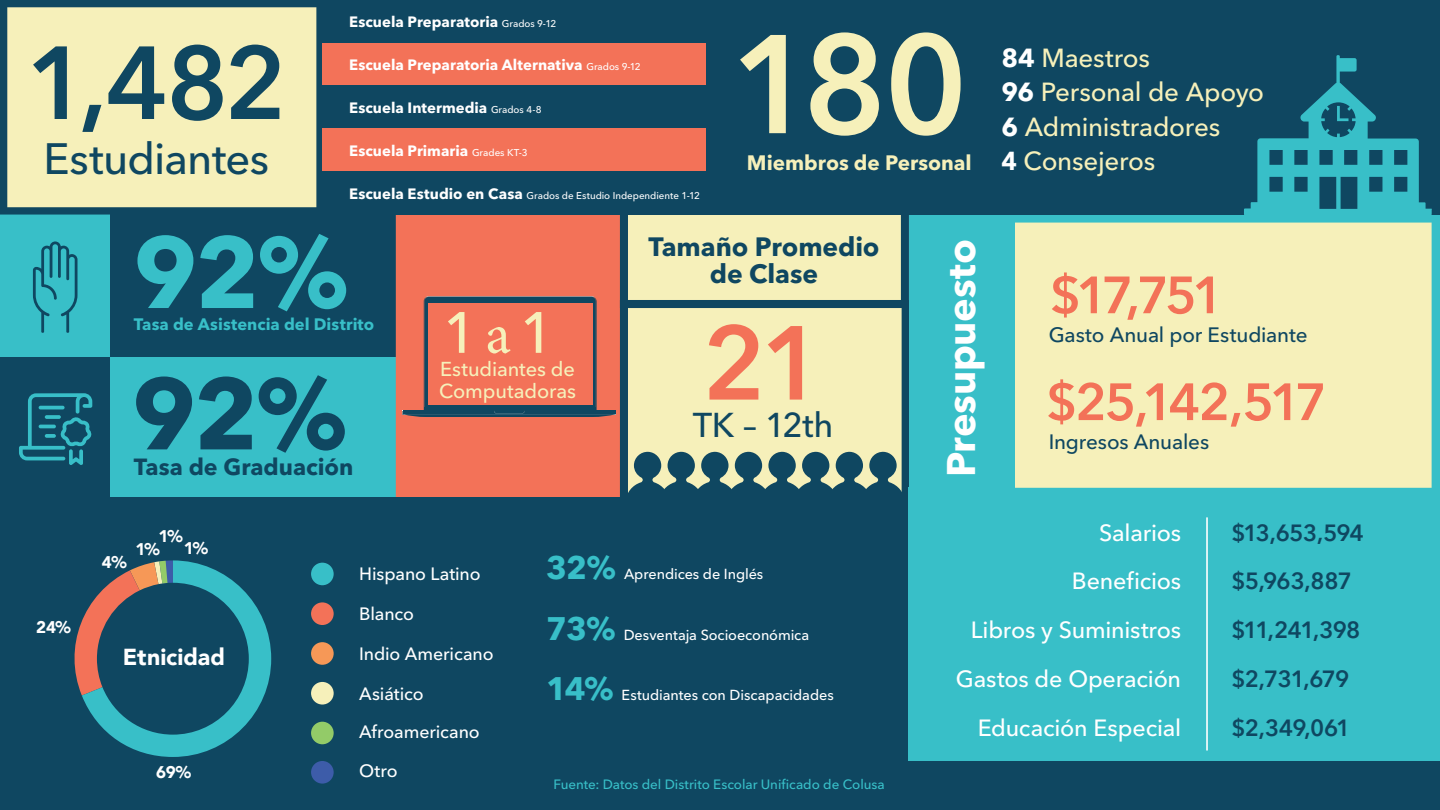
<style>
.page{position:relative;width:1440px;height:810px;background:#fff}
.page>*{position:absolute;margin:0;border:0;box-sizing:border-box;transform-origin:0 0}
.t1{font:600 138.75px "Avenir Next LT Pro";color:#f6f0ba}
.t2{font:600 103.88px "Avenir Next LT Pro";color:#f37258}
.t3{font:600 102.52px "Avenir Next LT Pro";color:#0f4761}
.t4{font:700 100.27px "Avenir Next LT Pro";color:#0f4761}
.t5{font:700 100.27px "Avenir Next LT Pro";color:#38bfc8}
.t6{font:500 57.6px "Avenir Next LT Pro";color:#f6f0ba}
.t7{font:600 51.82px "Avenir Next LT Pro";letter-spacing:-.095em;color:#f37258}
.t8{font:500 43.5px "Avenir Next LT Pro";letter-spacing:-.015em;color:#0f4761}
.t9{font:700 39.6px "Avenir Next LT Pro";letter-spacing:-.01em;color:#fff}
.t10{font:500 34.2px "Avenir Next LT Pro";letter-spacing:-.01em;color:#0f4761}
.t11{font:700 32.33px "Avenir Next LT Pro";color:#38bfc8}
.t12{font:700 26.33px/27px "Avenir Next LT Pro";letter-spacing:-.005em;color:#0f4761;text-align:center}
.t13{font:500 25.95px/34.5px "Avenir Next LT Pro";letter-spacing:-.01em;color:#f6f0ba}
.t14{font:500 23.25px/48.8px "Avenir Next LT Pro";letter-spacing:-.01em;color:#fff;text-align:right}
.t15{font:600 23.25px/48.8px "Avenir Next LT Pro";letter-spacing:-.035em;color:#0f4761}
.t16{font:700 23.17px "Avenir Next LT Pro";letter-spacing:-.005em;color:#0f4761}
.t17{font:900 23.1px "Avenir";color:#fff}
.t18{font:700 20.7px "Avenir Next LT Pro";color:#f6f0ba}
.t19{font:500 20.62px "Avenir Next LT Pro";letter-spacing:-.01em;color:#0f4761}
.t20{font:500 20.02px/21.6px "Avenir Next LT Pro";letter-spacing:-.01em;color:#f6f0ba}
.t21{font:500 17.77px "Avenir Next LT Pro";letter-spacing:-.005em;color:#fff}
.t22{font:900 16.88px "Avenir";color:#fff}
.t23{font:700 16.5px "Avenir Next LT Pro";letter-spacing:.005em;color:#38bfc8}
.t24{font:700 14.92px "Avenir Next LT Pro";color:#fff}
.t25{font:500 14.4px "Avenir Next LT Pro";letter-spacing:-.005em;color:#fff}
.t26{font:500 13.42px "Avenir Next LT Pro";letter-spacing:-.005em;color:#38bfc8}
.t27{font:500 9.82px "Avenir Next LT Pro";letter-spacing:-.005em;color:#fff}
.s1{font-weight:500;font-size:9.82px}
.s2{font-weight:700;font-size:14.92px}
.s3{font-family:"Minion Pro";font-weight:400}
.s4{font-weight:700;color:#fff}
.s5{font-family:"Avenir";font-weight:900;color:#fff}
</style>
<div class="page">
<div style="left:0;top:750px;width:1440px;height:60px;background:#0f4761"></div>
<div style="left:109px;top:356px;width:288px;height:142px;background:#38bfc8"></div>
<div style="left:0;top:356px;width:110px;height:142px;background:#0f4761"></div>
<svg style="left:19px;top:393px;width:73px;height:72px"></svg>
<hr style="left:39px;top:406px;width:26px;height:3px;background:#38bfc8;border-radius:2px">
<svg style="left:45px;top:415px;width:16px;height:4px"></svg>
<hr style="left:39px;top:425px;width:17px;height:3px;background:#38bfc8;border-radius:2px">
<svg style="left:45px;top:434px;width:11px;height:4px"></svg>
<div style="left:109px;top:214px;width:288px;height:143px;background:#0f4761"></div>
<div style="left:0;top:214px;width:110px;height:143px;background:#38bfc8"></div>
<svg style="left:33px;top:241px;width:45px;height:92px"></svg>
<div style="left:396px;top:215px;width:224px;height:282px;background:#f37258"></div>
<div style="left:619px;top:497px;width:290px;height:264px;background:#0f4761"></div>
<svg style="left:620px;top:417px;width:289px;height:94px;fill:#f6f0ba"></svg>
<div style="left:0;top:497px;width:619px;height:264px;background:#0f4761"></div>
<div style="left:909px;top:488px;width:531px;height:273px;background:#38bfc8"></div>
<div style="left:1015px;top:215px;width:425px;height:273px;background:#f6f0ba"></div>
<div style="left:909px;top:214px;width:106px;height:292px;background:#38bfc8"></div>
<hr style="left:1206px;top:517px;width:2px;height:234px;background:#fff">
<svg style="left:625px;top:451px;width:280px;height:53px"></svg>
<div style="left:615px;top:0;width:825px;height:215px;background:#0f4761"></div>
<svg style="left:1244px;top:55px;width:188px;height:160px"></svg>
<svg style="left:0;top:0;width:322px;height:215px;fill:#f6f0ba"></svg>
<div style="left:322px;top:0;width:384px;height:43px;background:#0f4761"></div>
<div style="left:322px;top:43px;width:384px;height:43px;background:#f37258"></div>
<div style="left:322px;top:86px;width:384px;height:43px;background:#0f4761"></div>
<div style="left:322px;top:129px;width:384px;height:43px;background:#f37258"></div>
<div style="left:322px;top:171px;width:384px;height:44px;background:#0f4761"></div>
<div style="left:311px;top:563px;width:23px;height:22px;background:#38bfc8;border-radius:50%"></div>
<div style="left:311px;top:602px;width:23px;height:23px;background:#f37258;border-radius:50%"></div>
<div style="left:311px;top:642px;width:23px;height:23px;background:#f69857;border-radius:50%"></div>
<div style="left:311px;top:682px;width:23px;height:23px;background:#f6f0ba;border-radius:50%"></div>
<div style="left:311px;top:722px;width:23px;height:22px;background:#93cb68;border-radius:50%"></div>
<svg style="left:74px;top:560px;width:197px;height:197px"></svg>
<div style="left:311px;top:761px;width:23px;height:23px;background:#3d5ca9;border-radius:50%"></div>
<svg style="left:403px;top:215px;width:506px;height:202px"></svg>
<div style="left:428px;top:303px;width:164px;height:102px;background:#f37258"></div>
<h3 class="t3" style="left:26px;top:-5px;width:262px">1,482</h3>
<h3 class="t8" style="left:43px;top:122px;width:227px">Estudiantes</h3>
<p class="t24" style="left:349px;top:9px;width:209px">Escuela Preparatoria <span class="s1">Grados 9-12</span></p>
<p class="t24" style="left:349px;top:52px;width:293px">Escuela Preparatoria Alternativa <span class="s1">Grados 9-12</span></p>
<p class="t24" style="left:349px;top:95px;width:194px">Escuela Intermedia <span class="s1">Grados 4-8</span></p>
<p class="t24" style="left:349px;top:138px;width:180px">Escuela Primaria <span class="s1">Grades KT-3</span></p>
<p class="t27" style="left:349px;top:187px;width:352px"><span class="s2">Escuela Estudio en Casa</span> Grados de Estudio Independiente 1-12</p>
<h1 class="t1" style="left:730px;top:-34px;width:239px">180</h1>
<h3 class="t18" style="left:747px;top:145px;width:226px">Miembros de Personal</h3>
<h3 class="t5" style="left:133px;top:186px;width:217px">92%</h3>
<p class="t23" style="left:134px;top:310px;width:242px">Tasa de Asistencia del Distrito</p>
<h3 class="t4" style="left:132px;top:327px;width:217px">92%</h3>
<h3 class="t16" style="left:134px;top:447px;width:221px">Tasa de Graduación</h3>
<h3 class="t6" style="left:443px;top:284px;width:113px">1 <span class="s3">a</span> 1</h3>
<h3 class="t20" style="left:439px;top:358px;width:138px">Estudiantes de<br>Computadoras</h3>
<h3 class="t12" style="left:648px;top:233px;width:233px">Tamaño Promedio de Clase</h3>
<h2 class="t2" style="left:702px;top:274px;width:123px">21</h2>
<h3 class="t10" style="left:693px;top:396px;width:142px">TK – 12th</h3>
<h3 class="t9" style="left:927px;top:477px;width:239px;rotate:-90deg">Presupuesto</h3>
<h3 class="t13" style="left:1002px;top:40px;width:264px"><span class="s4">84</span> Maestros<br><span class="s4">96</span> Personal de Apoyo<br><span class="s4">6</span> Administradores<br><span class="s5">4</span> Consejeros</h3>
<h3 class="t7" style="left:1050px;top:251px;width:176px">$17,751</h3>
<h3 class="t19" style="left:1049px;top:317px;width:260px">Gasto Anual por Estudiante</h3>
<h3 class="t7" style="left:1046px;top:358px;width:282px">$25,142,517</h3>
<h3 class="t19" style="left:1049px;top:424px;width:162px">Ingresos Anuales</h3>
<p class="t22" style="left:36px;top:613px;width:36px">24%</p>
<p class="t22" style="left:102px;top:547px;width:26px">4%</p>
<p class="t22" style="left:159px;top:521px;width:26px">1%</p>
<p class="t22" style="left:135px;top:535px;width:26px">1%</p>
<p class="t22" style="left:184px;top:533px;width:26px">1%</p>
<h3 class="t17" style="left:123px;top:637px;width:103px">Etnicidad</h3>
<p class="t22" style="left:156px;top:758px;width:36px">69%</p>
<p class="t21" style="left:359px;top:559px;width:123px">Hispano Latino</p>
<p class="t21" style="left:359px;top:599px;width:56px">Blanco</p>
<p class="t21" style="left:359px;top:639px;width:136px">Indio Americano</p>
<p class="t21" style="left:359px;top:679px;width:66px">Asiático</p>
<h3 class="t11" style="left:546px;top:540px;width:71px">32%</h3>
<p class="t25" style="left:624px;top:562px;width:141px">Aprendices de Inglés</p>
<h3 class="t11" style="left:546px;top:600px;width:71px">73%</h3>
<p class="t25" style="left:624px;top:622px;width:187px">Desventaja Socioeconómica</p>
<h3 class="t11" style="left:546px;top:661px;width:69px">14%</h3>
<p class="t25" style="left:622px;top:683px;width:214px">Estudiantes con Discapacidades</p>
<h3 class="t14" style="left:956px;top:507px;width:227px">Salarios<br>Beneficios<br>Libros y Suministros<br>Gastos de Operación</h3>
<p class="t21" style="left:359px;top:717px;width:122px">Afroamericano</p>
<h3 class="t14" style="left:978px;top:702px;width:205px">Educación Especial</h3>
<p class="t21" style="left:359px;top:756px;width:40px">Otro</p>
<p class="t26" style="left:553px;top:773px;width:333px">Fuente: Datos del Distrito Escolar Unificado de Colusa</p>
<h3 class="t15" style="left:1231px;top:508px;width:134px">$13,653,594 $5,963,887 $11,241,398 $2,731,679 $2,349,061</h3>
</div>
